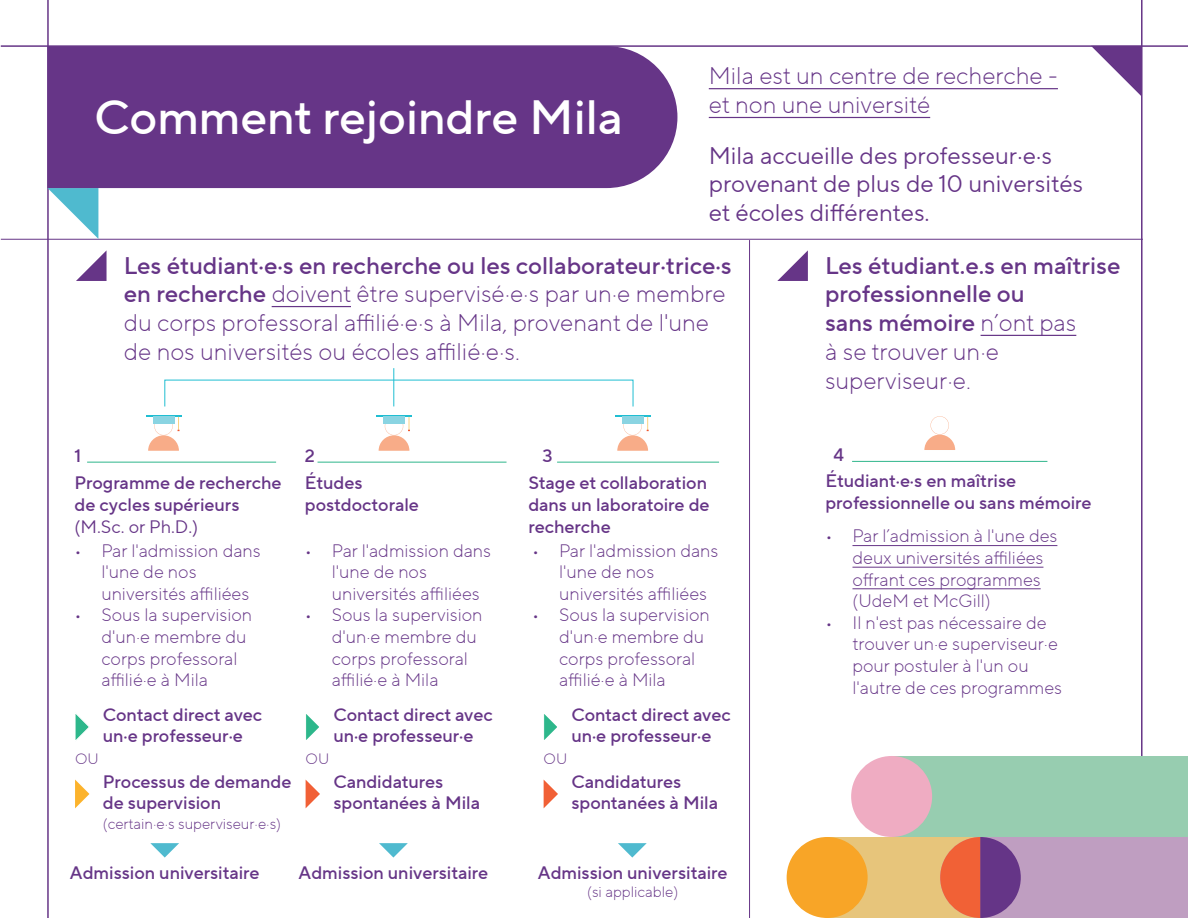
<style>
.page{position:relative;width:1188px;height:918px;background:#fff}
.page>*{position:absolute;margin:0;border:0;box-sizing:border-box;transform-origin:0 0}
.t1{font:500 48px "TT Norms Pro";color:#fff}
.t2{font:300 24px/28.8px "TT Norms Pro";color:#663587}
.t3{font:500 24px/28.8px "TT Norms Pro";color:#663587}
.t4{font:24px/28.8px "TT Norms Pro";color:#663587}
.t5{font:300 18px/21.6px "TT Norms Pro";color:#663587}
.t6{font:500 18px/21.6px "TT Norms Pro";color:#663587}
.t7{font:18px "TT Norms Pro";color:#663587}
.t8{font:300 15px "TT Norms Pro";color:#663587}
.s1{font-weight:500}
.s2{font-weight:300}
</style>
<div class="page">
<svg style="left:1092px;top:47px;width:49px;height:49px"></svg>
<hr style="left:1px;top:45px;width:1187px;height:2px;background:#663587">
<hr style="left:47px;top:0;width:2px;height:918px;background:#663587">
<hr style="left:272px;top:306px;width:79px;height:1px;background:#663587">
<hr style="left:852px;top:545px;width:205px;height:1px;background:#663587">
<hr style="left:852px;top:567px;width:191px;height:1px;background:#663587">
<hr style="left:852px;top:588px;width:189px;height:1px;background:#663587">
<svg style="left:76px;top:250px;width:31px;height:31px"></svg>
<hr style="left:981px;top:335px;width:95px;height:1px;background:#663587">
<svg style="left:777px;top:250px;width:31px;height:31px"></svg>
<svg style="left:75px;top:714px;width:14px;height:26px"></svg>
<svg style="left:75px;top:780px;width:14px;height:28px"></svg>
<svg style="left:306px;top:780px;width:14px;height:28px"></svg>
<svg style="left:924px;top:416px;width:31px;height:34px"></svg>
<hr style="left:146px;top:415px;width:35px;height:2px;background:#20bed2">
<svg style="left:148px;top:417px;width:32px;height:34px"></svg>
<hr style="left:376px;top:415px;width:36px;height:2px;background:#20bed2">
<svg style="left:379px;top:417px;width:31px;height:34px"></svg>
<hr style="left:615px;top:415px;width:36px;height:2px;background:#20bed2">
<svg style="left:617px;top:417px;width:32px;height:34px"></svg>
<hr style="left:393px;top:368px;width:1px;height:38px;background:#20bed2">
<hr style="left:87px;top:462px;width:189px;height:1px;background:#2fb68b">
<hr style="left:318px;top:462px;width:189px;height:1px;background:#2fb68b">
<hr style="left:557px;top:462px;width:162px;height:1px;background:#2fb68b">
<hr style="left:852px;top:461px;width:195px;height:1px;background:#2fb68b">
<hr style="left:749px;top:240px;width:1px;height:678px;background:#663587">
<hr style="left:1px;top:239px;width:1142px;height:1px;background:#663587">
<svg style="left:306px;top:714px;width:13px;height:26px"></svg>
<svg style="left:48px;top:188px;width:50px;height:51px"></svg>
<hr style="left:709px;top:88px;width:349px;height:1px;background:#663587">
<hr style="left:709px;top:117px;width:221px;height:1px;background:#663587">
<svg style="left:150px;top:843px;width:29px;height:15px"></svg>
<svg style="left:379px;top:843px;width:29px;height:15px"></svg>
<svg style="left:544px;top:780px;width:14px;height:28px"></svg>
<svg style="left:544px;top:714px;width:13px;height:26px"></svg>
<svg style="left:618px;top:843px;width:29px;height:15px"></svg>
<hr style="left:1141px;top:0;width:2px;height:918px;background:#663587">
<div style="left:47px;top:46px;width:630px;height:142px;background:#663587"></div>
<div style="left:893px;top:756px;width:295px;height:81px;background:#97cdb0"></div>
<div style="left:851px;top:756px;width:81px;height:81px;background:#efacc2;border-radius:40px"></div>
<div style="left:941px;top:837px;width:247px;height:81px;background:#bf9ec1"></div>
<svg style="left:834px;top:837px;width:187px;height:81px;background:#cd9373"></svg>
<div style="left:787px;top:837px;width:81px;height:81px;background:#f8a527;border-radius:40px"></div>
<h1 class="t1" style="left:94px;top:83px;width:530px">Comment rejoindre Mila</h1>
<h2 class="t2" style="left:709px;top:61px;width:351px">Mila est un centre de recherche - et non une université</h2>
<h2 class="t4" style="left:709px;top:141px;width:376px">Mila accueille des professeur·e·s provenant de plus de 10 universités et écoles différentes.</h2>
<h2 class="t2" style="left:124px;top:251px;width:609px"><span class="s1">Les étudiant·e·s en recherche ou les collaborateur·trice·s en recherche</span> doivent être supervisé·e·s par un·e membre du corps professoral affilié·e·s à Mila, provenant de l'une de nos universités ou écoles affilié·e·s.</h2>
<p class="t6" style="left:74px;top:445px;width:8px">1</p>
<p class="t6" style="left:74px;top:472px;width:209px">Programme de recherche de cycles supérieurs</p>
<p class="t7" style="left:74px;top:513px;width:125px">(M.Sc. or Ph.D.)</p>
<p class="t5" style="left:101px;top:539px;width:161px;text-indent:-27px">• Par l'admission dans l'une de nos universités affiliées</p>
<p class="t5" style="left:101px;top:604px;width:152px;text-indent:-27px">• Sous la supervision d'un·e membre du corps professoral affilié·e à Mila</p>
<p class="t6" style="left:103px;top:703px;width:161px">Contact direct avec un·e professeur·e</p>
<p class="t8" style="left:75px;top:748px;width:25px">OU</p>
<p class="t6" style="left:103px;top:771px;width:190px">Processus de demande de supervision</p>
<p class="t8" style="left:103px;top:813px;width:180px">(certain·e·s superviseur·e·s)</p>
<p class="t6" style="left:305px;top:445px;width:12px">2</p>
<p class="t6" style="left:305px;top:472px;width:115px">Études postdoctorale</p>
<p class="t5" style="left:332px;top:539px;width:161px;text-indent:-27px">• Par l'admission dans l'une de nos universités affiliées</p>
<p class="t5" style="left:332px;top:604px;width:152px;text-indent:-27px">• Sous la supervision d'un·e membre du corps professoral affilié·e à Mila</p>
<p class="t6" style="left:333px;top:703px;width:161px">Contact direct avec un·e professeur·e</p>
<p class="t6" style="left:333px;top:771px;width:148px">Candidatures spontanées à Mila</p>
<p class="t8" style="left:306px;top:748px;width:25px">OU</p>
<p class="t6" style="left:70px;top:862px;width:191px">Admission universitaire</p>
<p class="t6" style="left:299px;top:862px;width:191px">Admission universitaire</p>
<p class="t6" style="left:528px;top:441px;width:180px;line-height:27.8px;text-indent:14px">3<br>Stage et collaboration</p>
<p class="t6" style="left:528px;top:494px;width:183px">dans un laboratoire de recherche</p>
<p class="t5" style="left:559px;top:539px;width:161px;text-indent:-27px">• Par l'admission dans l'une de nos universités affiliées</p>
<p class="t5" style="left:559px;top:604px;width:152px;text-indent:-27px">• Sous la supervision d'un·e membre du corps professoral affilié·e à Mila</p>
<p class="t6" style="left:571px;top:703px;width:161px">Contact direct avec un·e professeur·e</p>
<p class="t6" style="left:571px;top:771px;width:148px">Candidatures spontanées à Mila</p>
<p class="t8" style="left:544px;top:748px;width:25px">OU</p>
<p class="t6" style="left:538px;top:862px;width:191px">Admission universitaire</p>
<p class="t8" style="left:587px;top:881px;width:93px">(si applicable)</p>
<h2 class="t3" style="left:825px;top:251px;width:297px">Les étudiant.e.s en maîtrise professionnelle ou<br>sans mémoire <span class="s2">n’ont pas<br>à se trouver un·e superviseur·e.</span></h2>
<p class="t6" style="left:833px;top:444px;width:12px">4</p>
<p class="t6" style="left:825px;top:470px;width:268px">Étudiant·e·s en maîtrise professionnelle ou sans mémoire</p>
<p class="t5" style="left:852px;top:525px;width:206px;text-indent:-27px">• Par l’admission à l'une des deux universités affiliées offrant ces programmes (UdeM et McGill)</p>
<p class="t5" style="left:852px;top:612px;width:211px;text-indent:-27px">• Il n'est pas nécessaire de trouver un·e superviseur·e pour postuler à l'un ou l'autre de ces programmes</p>
</div>
